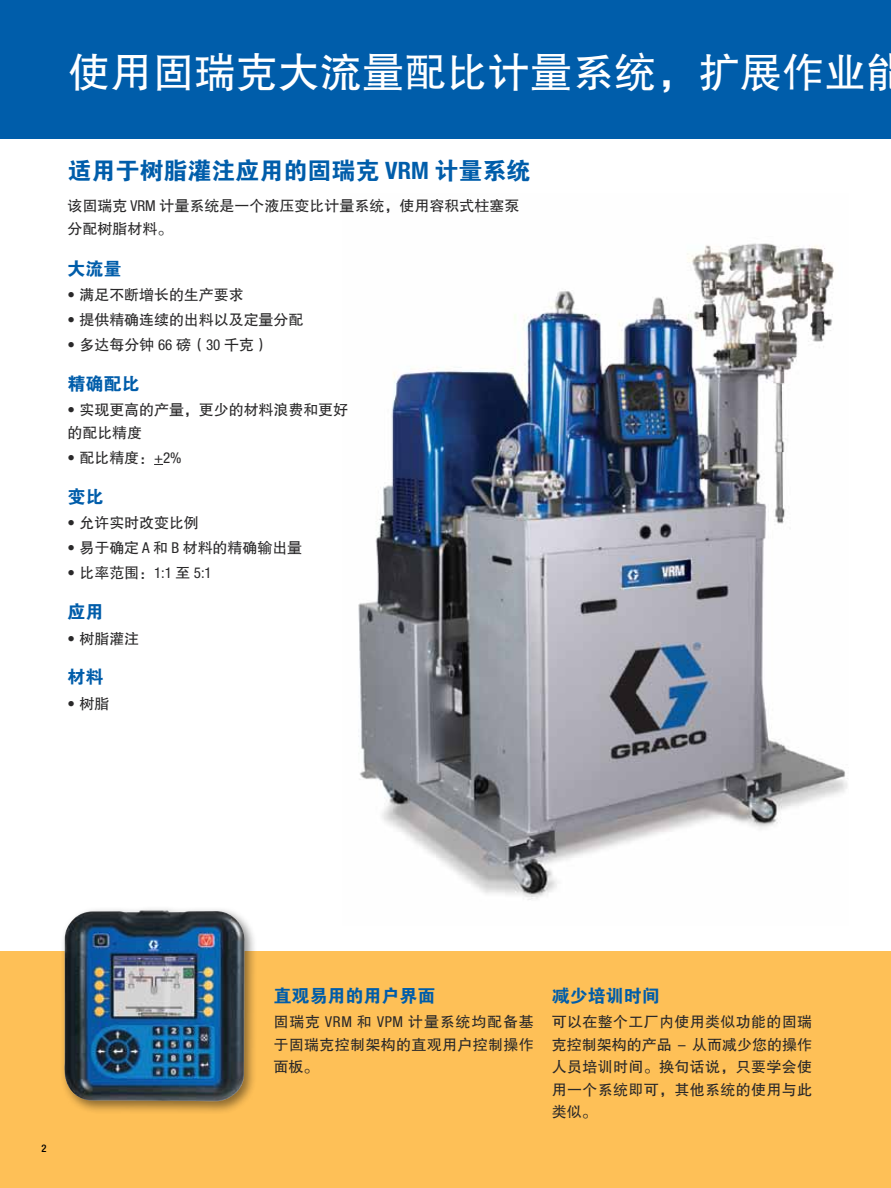
<style>
.page{position:relative;width:891px;height:1188px;background:#fff}
.page>*{position:absolute;margin:0;border:0;box-sizing:border-box;transform-origin:0 0}
.t1{font:42px "FZHTJW GB1 0";color:#fff}
.t2{font:24px "FZDHTJW GB1 0";color:#005daa}
.t3{font:18px "FZDHTJW GB1 0";color:#005daa}
.t4{font:15px/22.5px "FZHTJW GB1 0";color:#292829}
.t5{font:condensed 15px "Helvetica Neue LT Std";color:#292829}
.t6{font:500 condensed 10.5px "Helvetica Neue LT Std";color:#000}
.s1{font-family:"Helvetica Neue LT Std";font-weight:700;font-stretch:condensed}
.s2{font-family:"Helvetica Neue LT Std";font-stretch:condensed}
.s3{font-family:"FZHTJW GB1 0";font-stretch:normal}
</style>
<div class="page">
<img style="left:358px;top:243px;width:490px;height:657px">
<div style="left:0;top:951px;width:891px;height:237px;background:#fec057"></div>
<div style="left:0;top:0;width:891px;height:138px;background:#005daa"></div>
<div style="left:60px;top:905px;width:198px;height:209px;background:#000;opacity:.45"></div>
<img style="left:63px;top:910px;width:182px;height:191px">
<h1 class="t1" style="left:68px;top:49px;width:841px">使用固瑞克大流量配比计量系统，扩展作业能</h1>
<h2 class="t2" style="left:68px;top:158px;width:465px">适用于树脂灌注应用的固瑞克 <span class="s1">VRM</span> 计量系统</h2>
<p class="t4" style="left:68px;top:195px;width:453px">该固瑞克 <span class="s2">VRM</span> 计量系统是一个液压变比计量系统，使用容积式柱塞泵分配树脂材料。</p>
<p class="t3" style="left:68px;top:258px;width:55px">大流量</p>
<p class="t4" style="left:68px;top:283px;width:178px"><span class="s2">•</span> 满足不断增长的生产要求</p>
<p class="t4" style="left:68px;top:309px;width:237px"><span class="s2">•</span> 提供精确连续的出料以及定量分配</p>
<p class="t4" style="left:68px;top:334px;width:203px"><span class="s2">•</span> 多达每分钟 <span class="s2">66</span> 磅（<span class="s2">30</span> 千克）</p>
<p class="t3" style="left:68px;top:374px;width:73px">精确配比</p>
<p class="t4" style="left:68px;top:399px;width:282px"><span class="s2">•</span> 实现更高的产量，更少的材料浪费和更好的配比精度</p>
<p class="t4" style="left:68px;top:447px;width:116px"><span class="s2">•</span> 配比精度：<span class="s2">+2%</span></p>
<p class="t3" style="left:68px;top:487px;width:37px">变比</p>
<p class="t4" style="left:68px;top:512px;width:133px"><span class="s2">•</span> 允许实时改变比例</p>
<p class="t4" style="left:68px;top:537px;width:236px"><span class="s2">•</span> 易于确定 <span class="s2">A</span> 和 <span class="s2">B</span> 材料的精确输出量</p>
<p class="t5" style="left:68px;top:564px;width:146px">• <span class="s3">比率范围：</span>1:1 <span class="s3">至</span> 5:1</p>
<p class="t3" style="left:68px;top:602px;width:37px">应用</p>
<p class="t4" style="left:68px;top:627px;width:73px"><span class="s2">•</span> 树脂灌注</p>
<p class="t3" style="left:68px;top:667px;width:37px">材料</p>
<p class="t4" style="left:68px;top:692px;width:43px"><span class="s2">•</span> 树脂</p>
<p class="t6" style="left:41px;top:1142px;width:7px">2</p>
<p class="t3" style="left:274px;top:986px;width:163px">直观易用的用户界面</p>
<p class="t4" style="left:274px;top:1011px;width:262px;text-align:justify">固瑞克 <span class="s2">VRM</span> 和 <span class="s2">VPM</span> 计量系统均配备基于固瑞克控制架构的直观用户控制操作面板。</p>
<p class="t3" style="left:552px;top:986px;width:109px">减少培训时间</p>
<p class="t4" style="left:552px;top:1011px;width:262px;text-align:justify">可以在整个工厂内使用类似功能的固瑞克控制架构的产品 <span class="s2">–</span> 从而减少您的操作人员培训时间。换句话说，只要学会使用一个系统即可，其他系统的使用与此类似。</p>
</div>
